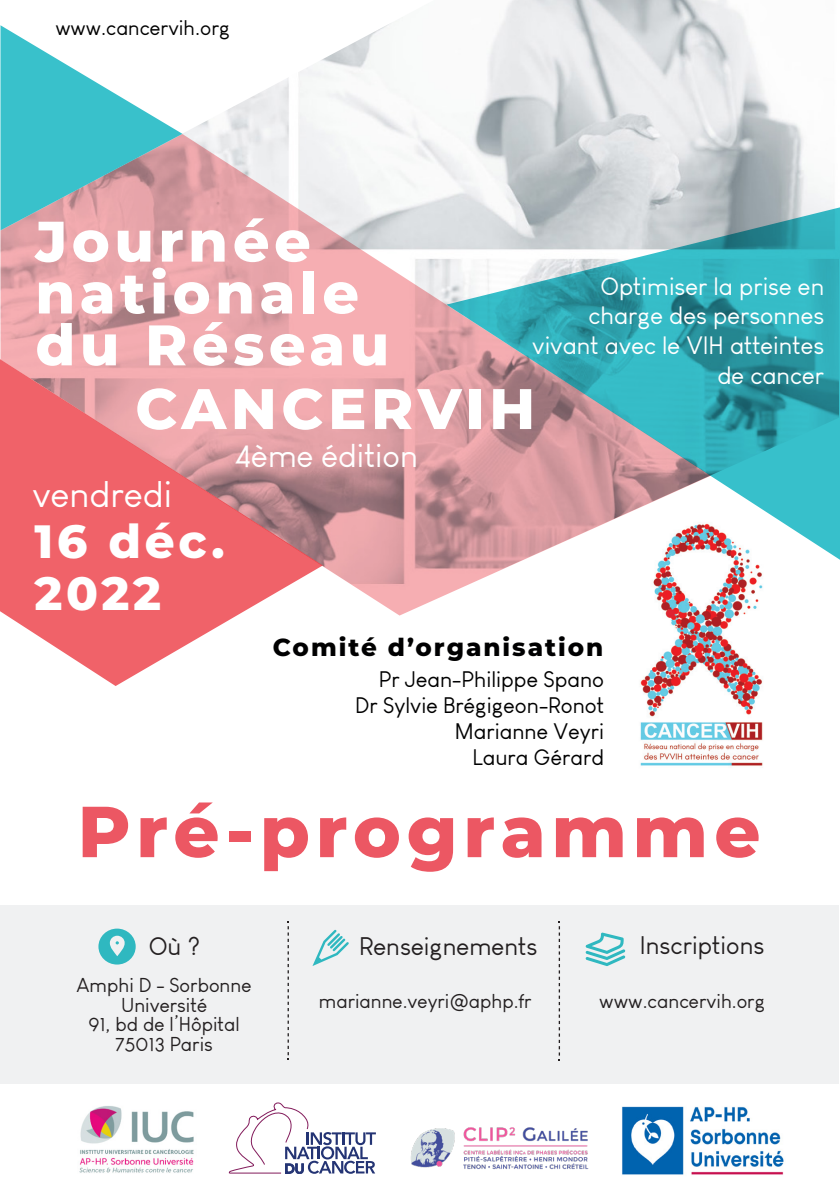
<style>
.page{position:relative;width:840px;height:1191px;background:#fff}
.page>*{position:absolute;margin:0;border:0;box-sizing:border-box;transform-origin:0 0}
.ExtraBold_Size_50pt{font:800 72px "Montserrat";letter-spacing:.08em;color:#ec5763}
.HeadingText_Bold{font:800 57px "Montserrat";letter-spacing:.08em;color:#fff}
.HeadingText_Bold-2{font:800 46.6px/51.8px "Montserrat";letter-spacing:.08em;color:#fff}
.Light_Size_9pt_Lea_1{font:36.2px "Louis George Cafe";color:#fff}
.Light_Size_9pt_Lea_1-2{font:32.4px "Louis George Cafe";color:#fff}
.ServiceExample_Ragul{font:25px "Louis George Cafe";color:#231f20}
.Light_Size_9pt_Lea_1-3{font:24.6px/29.8px "Louis George Cafe";color:#fff;text-align:right}
.HeadingText_Bold-3{font:800 24.6px "Montserrat";letter-spacing:.08em;color:#000001}
.Light_Size_9pt_Lea_1-4{font:22px "Louis George Cafe";color:#000001}
.Light_Size_9pt_Lea_1-5{font:20.8px "Louis George Cafe";color:#000001}
.ServiceExample_Ragul-2{font:19.6px/19.6px "Louis George Cafe";color:#231f20;text-align:center}
</style>
<div class="page">
<img style="left:182px;top:0;width:652px;height:204px">
<svg style="left:6px;top:615px;width:232px;height:71px"></svg>
<svg style="left:0;top:25px;width:182px;height:109px"></svg>
<svg style="left:0;top:134px;width:710px;height:481px;background:#dfa5aa"></svg>
<img style="left:637px;top:571px;width:126px;height:195px">
<svg style="left:446px;top:204px;width:393px;height:367px;background:#88b3ba"></svg>
<div style="left:0;top:905px;width:838px;height:178px;background:#f0f1f2"></div>
<svg style="left:287px;top:921px;width:2px;height:139px"></svg>
<svg style="left:558px;top:921px;width:1px;height:139px"></svg>
<svg style="left:312px;top:929px;width:36px;height:37px"></svg>
<svg style="left:585px;top:932px;width:40px;height:34px"></svg>
<svg style="left:98px;top:928px;width:38px;height:36px"></svg>
<svg style="left:229px;top:1102px;width:146px;height:71px"></svg>
<img style="left:79px;top:1106px;width:115px;height:67px">
<img style="left:410px;top:1127px;width:179px;height:43px">
<img style="left:622px;top:1106px;width:162px;height:69px">
<p class="Light_Size_9pt_Lea_1-5" style="left:55px;top:16px;width:176px">www.cancervih.org</p>
<p class="HeadingText_Bold" style="left:35px;top:200px;width:277px">Journée</p>
<p class="HeadingText_Bold" style="left:35px;top:251px;width:325px">nationale</p>
<p class="HeadingText_Bold" style="left:35px;top:303px;width:355px">du Réseau</p>
<p class="Light_Size_9pt_Lea_1-3" style="left:532px;top:271px;width:293px">Optimiser la prise en charge des personnes vivant avec le VIH atteintes de cancer</p>
<p class="HeadingText_Bold" style="left:135px;top:367px;width:401px">CANCERVIH</p>
<p class="Light_Size_9pt_Lea_1" style="left:32px;top:472px;width:141px">vendredi</p>
<p class="HeadingText_Bold-2" style="left:34px;top:513px;width:191px">16 déc.<br>2022</p>
<p class="Light_Size_9pt_Lea_1-2" style="left:235px;top:436px;width:184px">4ème édition</p>
<p class="HeadingText_Bold-3" style="left:273px;top:629px;width:332px">Comité d’organisation</p>
<p class="Light_Size_9pt_Lea_1-4" style="left:378px;top:666px;width:227px">Pr Jean-Philippe Spano</p>
<p class="Light_Size_9pt_Lea_1-4" style="left:355px;top:692px;width:250px">Dr Sylvie Brégigeon-Ronot</p>
<p class="Light_Size_9pt_Lea_1-4" style="left:454px;top:718px;width:150px">Marianne Veyri</p>
<p class="Light_Size_9pt_Lea_1-4" style="left:472px;top:744px;width:133px">Laura Gérard</p>
<p class="ExtraBold_Size_50pt" style="left:78px;top:779px;width:684px">Pré-programme</p>
<p class="ServiceExample_Ragul" style="left:149px;top:931px;width:53px">Où ?</p>
<p class="ServiceExample_Ragul-2" style="left:77px;top:975px;width:176px">Amphi D - Sorbonne<br>Université</p>
<p class="ServiceExample_Ragul-2" style="left:88px;top:1014px;width:152px">91, bd de l’Hôpital</p>
<p class="ServiceExample_Ragul-2" style="left:115px;top:1034px;width:99px">75013 Paris</p>
<p class="ServiceExample_Ragul" style="left:359px;top:931px;width:180px">Renseignements</p>
<p class="ServiceExample_Ragul-2" style="left:319px;top:991px;width:214px">marianne.veyri@aphp.fr</p>
<p class="ServiceExample_Ragul" style="left:639px;top:930px;width:126px">Inscriptions</p>
<p class="ServiceExample_Ragul-2" style="left:599px;top:991px;width:167px">www.cancervih.org</p>
</div>
